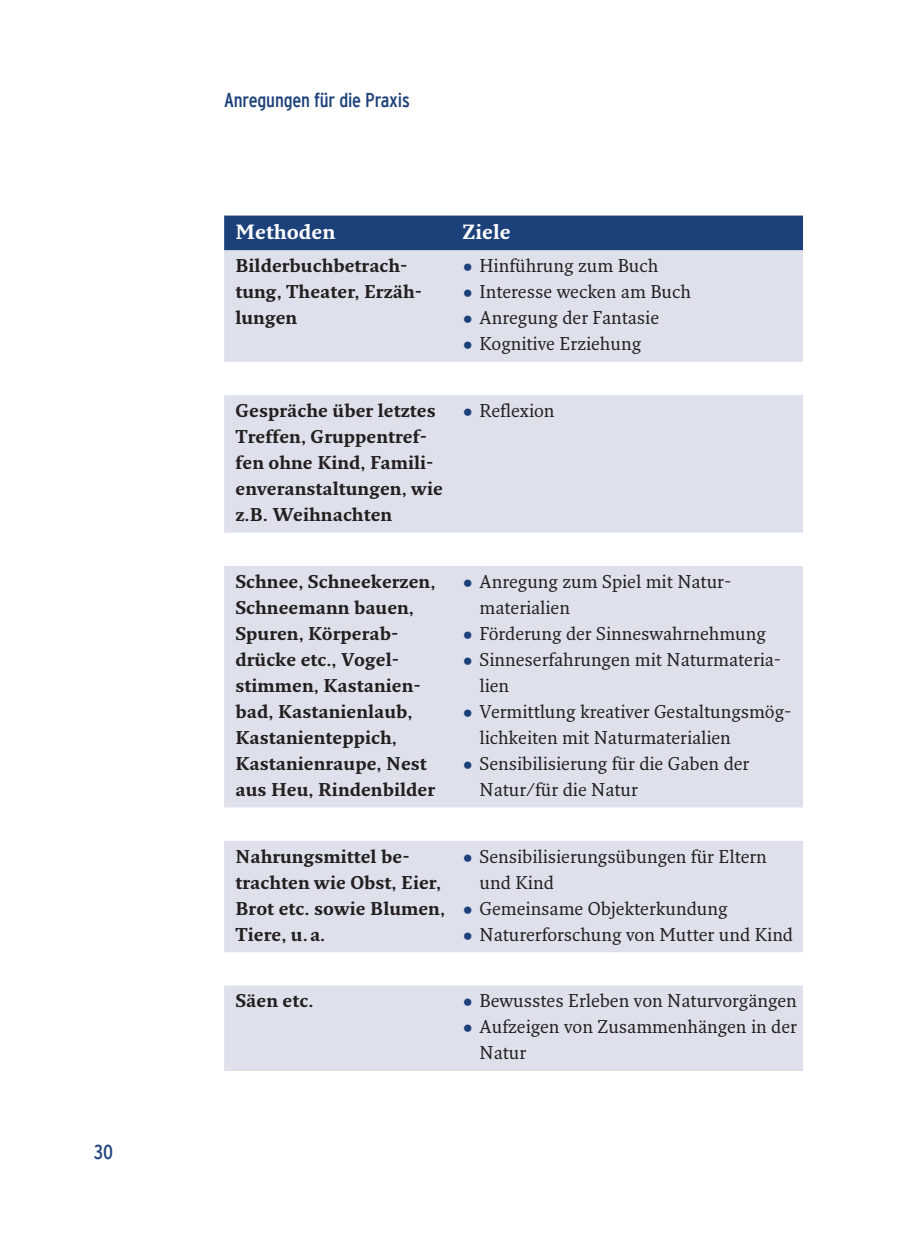
<style>
.page{position:relative;width:908px;height:1248px;background:#fff}
.page>*{position:absolute;margin:0;border:0;box-sizing:border-box;transform-origin:0 0}
.t1{font:condensed 20px "Interstate";letter-spacing:-.01em;color:#1c407a}
.t2{font:700 20px "Fresco Std";color:#fff}
.t3{font:18px/26px "Fresco Std";color:#231f20}
.t4{font:700 18px/26px "Fresco Std";color:#231f20}
.s1{color:#1c407a}
</style>
<div class="page">
<div style="left:224px;top:215px;width:578px;height:35px;background:#1c407a"></div>
<svg style="left:224px;top:250px;width:578px;height:820px;fill:#dee0eb"></svg>
<p class="t1" style="left:94px;top:1140px;width:21px">30</p>
<p class="t1" style="left:224px;top:89px;width:187px">Anregungen für die Praxis</p>
<p class="t2" style="left:235px;top:219px;width:101px">Methoden</p>
<p class="t2" style="left:462px;top:219px;width:50px">Ziele</p>
<p class="t4" style="left:235px;top:252px;width:188px">Bilderbuchbetrach&shy;tung, Theater, Erzäh&shy;lungen</p>
<p class="t3" style="left:462px;top:252px;width:197px"><span class="s1">•</span> Hinführung zum Buch</p>
<p class="t3" style="left:462px;top:278px;width:230px"><span class="s1">•</span> Interesse wecken am Buch</p>
<p class="t3" style="left:462px;top:304px;width:198px"><span class="s1">•</span> Anregung der Fantasie</p>
<p class="t3" style="left:462px;top:330px;width:180px"><span class="s1">•</span> Kognitive Erziehung</p>
<p class="t4" style="left:235px;top:397px;width:209px">Gespräche über letztes<br>Treffen, Gruppentref&shy;fen ohne Kind, Famili&shy;enveranstaltungen, wie z.B. Weihnachten</p>
<p class="t3" style="left:462px;top:397px;width:94px"><span class="s1">•</span> Reflexion</p>
<p class="t4" style="left:235px;top:568px;width:201px">Schnee, Schneekerzen,<br>Schneemann bauen,<br>Spuren, Körperab&shy;drücke etc., Vogel&shy;stimmen, Kastanien&shy;bad, Kastanienlaub,<br>Kastanienteppich,<br>Kastanienraupe, Nest aus Heu, Rindenbilder</p>
<p class="t3" style="left:479px;top:568px;width:251px;text-indent:-17px"><span class="s1">•</span> Anregung zum Spiel mit Natur&shy;materialien</p>
<p class="t3" style="left:462px;top:620px;width:305px"><span class="s1">•</span> Förderung der Sinneswahrnehmung</p>
<p class="t3" style="left:479px;top:646px;width:303px;text-indent:-17px"><span class="s1">•</span> Sinneserfahrungen mit Naturmateria&shy;lien</p>
<p class="t3" style="left:479px;top:698px;width:313px;text-indent:-17px"><span class="s1">•</span> Vermittlung kreativer Gestaltungsmög&shy;lichkeiten mit Naturmaterialien</p>
<p class="t3" style="left:479px;top:750px;width:271px;text-indent:-17px"><span class="s1">•</span> Sensibilisierung für die Gaben der<br>Natur/für die Natur</p>
<p class="t4" style="left:235px;top:842px;width:211px">Nahrungsmittel be&shy;trachten wie Obst, Eier,<br>Brot etc. sowie Blumen,<br>Tiere, u.a.</p>
<p class="t3" style="left:479px;top:842px;width:289px;text-indent:-17px"><span class="s1">•</span> Sensibilisierungsübungen für Eltern und Kind</p>
<p class="t3" style="left:462px;top:894px;width:266px"><span class="s1">•</span> Gemeinsame Objekterkundung</p>
<p class="t3" style="left:462px;top:920px;width:332px"><span class="s1">•</span> Naturerforschung von Mutter und Kind</p>
<p class="t4" style="left:235px;top:987px;width:79px">Säen etc.</p>
<p class="t3" style="left:462px;top:987px;width:336px"><span class="s1">•</span> Bewusstes Erleben von Naturvorgängen</p>
<p class="t3" style="left:479px;top:1013px;width:319px;text-indent:-17px"><span class="s1">•</span> Aufzeigen von Zusammenhängen in der<br>Natur</p>
</div>
